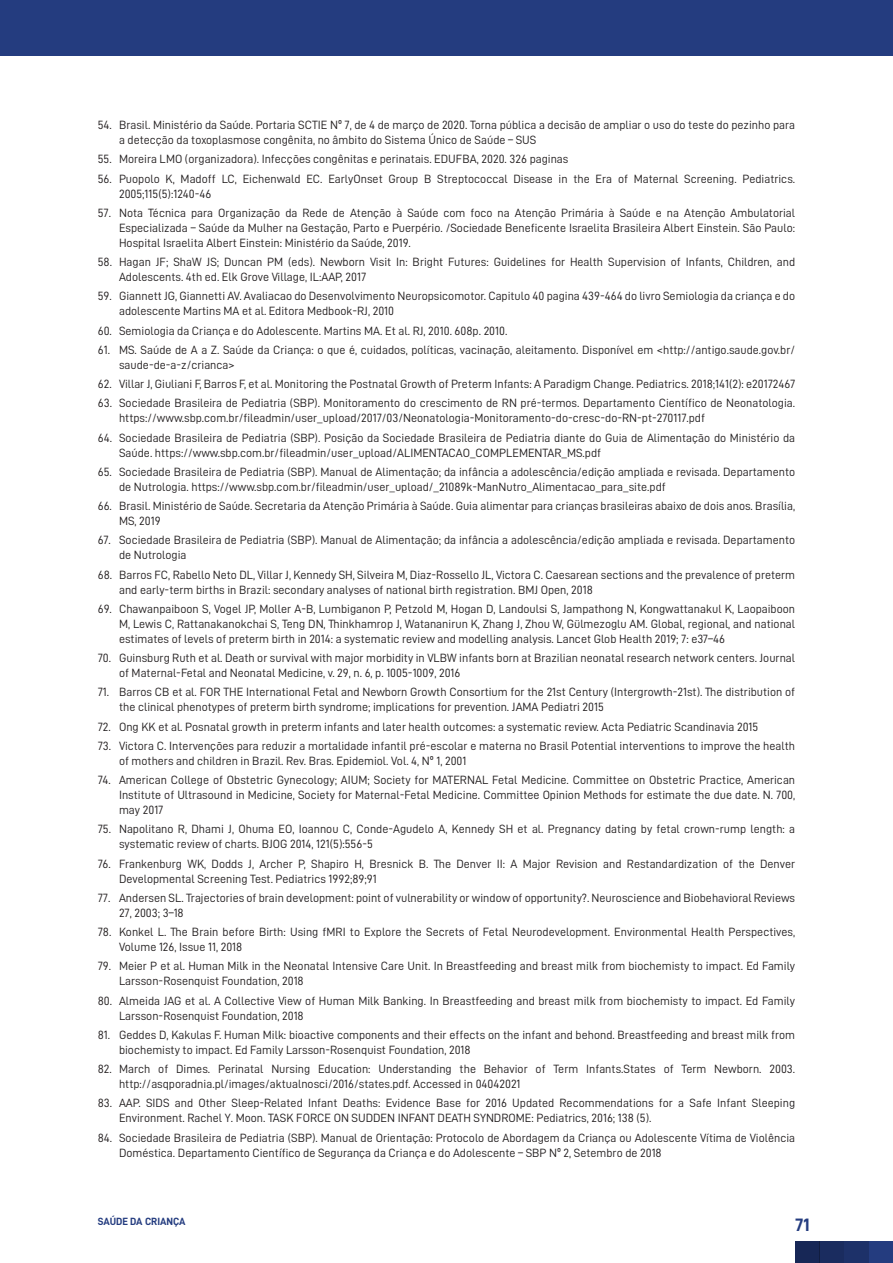
<style>
.page{position:relative;width:893px;height:1263px;background:#fff}
.page>*{position:absolute;margin:0;border:0;box-sizing:border-box;transform-origin:0 0}
.t1{font:18px "D DIN Bold";color:#243c7f}
.t2{font:12px/15px "D DIN";color:#231f20}
.t3{font:10.5px "D DIN Bold";letter-spacing:-.01em;color:#243c7f}
</style>
<div class="page">
<div style="left:795px;top:1242px;width:98px;height:21px;background:#243c7f"></div>
<div style="left:844px;top:1242px;width:24px;height:21px;background:#1d3169"></div>
<div style="left:820px;top:1242px;width:24px;height:21px;background:#1a2c5f"></div>
<div style="left:795px;top:1242px;width:25px;height:21px;background:#172756"></div>
<div style="left:0;top:0;width:893px;height:55px;background:#243c7f"></div>
<p class="t2" style="left:119px;top:117px;width:678px;text-indent:-21px">54. Brasil. Ministério da Saúde. Portaria SCTIE Nº 7, de 4 de março de 2020. Torna pública a decisão de ampliar o uso do teste do pezinho para a detecção da toxoplasmose congênita, no âmbito do Sistema Único de Saúde – SUS</p>
<p class="t2" style="left:98px;top:151px;width:472px">55. Moreira LMO (organizadora). Infecções congênitas e perinatais. EDUFBA, 2020. 326 paginas</p>
<p class="t2" style="left:119px;top:171px;width:678px;text-indent:-21px">56. Puopolo K, Madoff LC, Eichenwald EC. EarlyOnset Group B Streptococcal Disease in the Era of Maternal Screening. Pediatrics.<br>2005;115(5):1240-46</p>
<p class="t2" style="left:119px;top:205px;width:678px;text-align:justify;text-indent:-21px">57. Nota Técnica para Organização da Rede de Atenção à Saúde com foco na Atenção Primária à Saúde e na Atenção Ambulatorial Especializada – Saúde da Mulher na Gestação, Parto e Puerpério. /Sociedade Beneficente Israelita Brasileira Albert Einstein. São Paulo:<br>Hospital Israelita Albert Einstein: Ministério da Saúde, 2019.</p>
<p class="t2" style="left:119px;top:254px;width:678px;text-indent:-21px">58. Hagan JF; ShaW JS; Duncan PM (eds). Newborn Visit In: Bright Futures: Guidelines for Health Supervision of Infants, Children, and<br>Adolescents. 4th ed. Elk Grove Village, IL:AAP, 2017</p>
<p class="t2" style="left:119px;top:288px;width:678px;text-indent:-21px">59. Giannett JG, Giannetti AV. Avaliacao do Desenvolvimento Neuropsicomotor. Capitulo 40 pagina 439-464 do livro Semiologia da criança e do adolescente Martins MA et al. Editora Medbook-RJ, 2010</p>
<p class="t2" style="left:98px;top:323px;width:411px">60. Semiologia da Criança e do Adolescente. Martins MA. Et al. RJ, 2010. 608p. 2010.</p>
<p class="t2" style="left:119px;top:342px;width:678px;text-indent:-21px">61. MS. Saúde de A a Z. Saúde da Criança: o que é, cuidados, políticas, vacinação, aleitamento. Disponível em &lt;http://antigo.saude.gov.br/ saude-de-a-z/crianca&gt;</p>
<p class="t2" style="left:98px;top:376px;width:699px">62. Villar J, Giuliani F, Barros F, et al. Monitoring the Postnatal Growth of Preterm Infants: A Paradigm Change. Pediatrics. 2018;141(2): e20172467</p>
<p class="t2" style="left:119px;top:395px;width:678px;text-indent:-21px">63. Sociedade Brasileira de Pediatria (SBP). Monitoramento do crescimento de RN pré-termos. Departamento Científico de Neonatologia. https://www.sbp.com.br/fileadmin/user_upload/2017/03/Neonatologia-Monitoramento-do-cresc-do-RN-pt-270117.pdf</p>
<p class="t2" style="left:119px;top:430px;width:678px;text-indent:-21px">64. Sociedade Brasileira de Pediatria (SBP). Posição da Sociedade Brasileira de Pediatria diante do Guia de Alimentação do Ministério da<br>Saúde. https://www.sbp.com.br/fileadmin/user_upload/ALIMENTACAO_COMPLEMENTAR_MS.pdf</p>
<p class="t2" style="left:119px;top:464px;width:678px;text-indent:-21px">65. Sociedade Brasileira de Pediatria (SBP). Manual de Alimentação; da infância a adolescência/edição ampliada e revisada. Departamento de Nutrologia. https://www.sbp.com.br/fileadmin/user_upload/_21089k-ManNutro_Alimentacao_para_site.pdf</p>
<p class="t2" style="left:119px;top:498px;width:678px;text-indent:-21px">66. Brasil. Ministério de Saúde. Secretaria da Atenção Primária à Saúde. Guia alimentar para crianças brasileiras abaixo de dois anos. Brasília,<br>MS, 2019</p>
<p class="t2" style="left:119px;top:532px;width:678px;text-indent:-21px">67. Sociedade Brasileira de Pediatria (SBP). Manual de Alimentação; da infância a adolescência/edição ampliada e revisada. Departamento de Nutrologia</p>
<p class="t2" style="left:119px;top:567px;width:678px;text-indent:-21px">68. Barros FC, Rabello Neto DL, Villar J, Kennedy SH, Silveira M, Diaz-Rossello JL, Victora C. Caesarean sections and the prevalence of preterm and early-term births in Brazil: secondary analyses of national birth registration. BMJ Open, 2018</p>
<p class="t2" style="left:119px;top:601px;width:678px;text-align:justify;text-indent:-21px">69. Chawanpaiboon S, Vogel JP, Moller A-B, Lumbiganon P, Petzold M, Hogan D, Landoulsi S, Jampathong N, Kongwattanakul K, Laopaiboon M, Lewis C, Rattanakanokchai S, Teng DN, Thinkhamrop J, Watananirun K, Zhang J, Zhou W, Gülmezoglu AM. Global, regional, and national estimates of levels of preterm birth in 2014: a systematic review and modelling analysis. Lancet Glob Health 2019; 7: e37–46</p>
<p class="t2" style="left:119px;top:650px;width:678px;text-indent:-21px">70. Guinsburg Ruth et al. Death or survival with major morbidity in VLBW infants born at Brazilian neonatal research network centers. Journal of Maternal-Fetal and Neonatal Medicine, v. 29, n. 6, p. 1005-1009, 2016</p>
<p class="t2" style="left:119px;top:684px;width:678px;text-indent:-21px">71. Barros CB et al. FOR THE International Fetal and Newborn Growth Consortium for the 21st Century (Intergrowth-21st). The distribution of the clinical phenotypes of preterm birth syndrome; implications for prevention. JAMA Pediatri 2015</p>
<p class="t2" style="left:98px;top:719px;width:662px">72. Ong KK et al. Posnatal growth in preterm infants and later health outcomes: a systematic review. Acta Pediatric Scandinavia 2015</p>
<p class="t2" style="left:119px;top:738px;width:678px;text-indent:-21px">73. Victora C. Intervenções para reduzir a mortalidade infantil pré-escolar e materna no Brasil Potential interventions to improve the health of mothers and children in Brazil. Rev. Bras. Epidemiol. Vol. 4, Nº 1, 2001</p>
<p class="t2" style="left:119px;top:772px;width:678px;text-align:justify;text-indent:-21px">74. American College of Obstetric Gynecology; AIUM; Society for MATERNAL Fetal Medicine. Committee on Obstetric Practice, American Institute of Ultrasound in Medicine, Society for Maternal-Fetal Medicine. Committee Opinion Methods for estimate the due date. N. 700, may 2017</p>
<p class="t2" style="left:119px;top:821px;width:678px;text-indent:-21px">75. Napolitano R, Dhami J, Ohuma EO, Ioannou C, Conde-Agudelo A, Kennedy SH et al. Pregnancy dating by fetal crown-rump length: a systematic review of charts. BJOG 2014, 121(5):556-5</p>
<p class="t2" style="left:119px;top:856px;width:678px;text-indent:-21px">76. Frankenburg WK, Dodds J, Archer P, Shapiro H, Bresnick B. The Denver II: A Major Revision and Restandardization of the Denver<br>Developmental Screening Test. Pediatrics 1992;89;91</p>
<p class="t2" style="left:119px;top:890px;width:678px;text-indent:-21px">77. Andersen SL. Trajectories of brain development: point of vulnerability or window of opportunity?. Neuroscience and Biobehavioral Reviews<br>27, 2003; 3–18</p>
<p class="t2" style="left:119px;top:924px;width:678px;text-indent:-21px">78. Konkel L. The Brain before Birth: Using fMRI to Explore the Secrets of Fetal Neurodevelopment. Environmental Health Perspectives,<br>Volume 126, Issue 11, 2018</p>
<p class="t2" style="left:119px;top:958px;width:678px;text-indent:-21px">79. Meier P et al. Human Milk in the Neonatal Intensive Care Unit. In Breastfeeding and breast milk from biochemisty to impact. Ed Family<br>Larsson-Rosenquist Foundation, 2018</p>
<p class="t2" style="left:119px;top:993px;width:677px;text-indent:-21px">80. Almeida JAG et al. A Collective View of Human Milk Banking. In Breastfeeding and breast milk from biochemisty to impact. Ed Family<br>Larsson-Rosenquist Foundation, 2018</p>
<p class="t2" style="left:119px;top:1027px;width:678px;text-indent:-21px">81. Geddes D, Kakulas F. Human Milk: bioactive components and their effects on the infant and behond. Breastfeeding and breast milk from biochemisty to impact. Ed Family Larsson-Rosenquist Foundation, 2018</p>
<p class="t2" style="left:119px;top:1061px;width:678px;text-indent:-21px">82. March of Dimes. Perinatal Nursing Education: Understanding the Behavior of Term Infants.States of Term Newborn. 2003. http://asqporadnia.pl/images/aktualnosci/2016/states.pdf. Accessed in 04042021</p>
<p class="t2" style="left:119px;top:1096px;width:678px;text-indent:-21px">83. AAP. SIDS and Other Sleep-Related Infant Deaths: Evidence Base for 2016 Updated Recommendations for a Safe Infant Sleeping<br>Environment. Rachel Y. Moon. TASK FORCE ON SUDDEN INFANT DEATH SYNDROME: Pediatrics, 2016; 138 (5).</p>
<p class="t2" style="left:119px;top:1130px;width:678px;text-indent:-21px">84. Sociedade Brasileira de Pediatria (SBP). Manual de Orientação: Protocolo de Abordagem da Criança ou Adolescente Vítima de Violência<br>Doméstica. Departamento Científico de Segurança da Criança e do Adolescente – SBP Nº 2, Setembro de 2018</p>
<p class="t3" style="left:98px;top:1216px;width:89px">SAÚDE DA CRIANÇA</p>
<h1 class="t1" style="left:795px;top:1215px;width:16px">71</h1>
</div>
